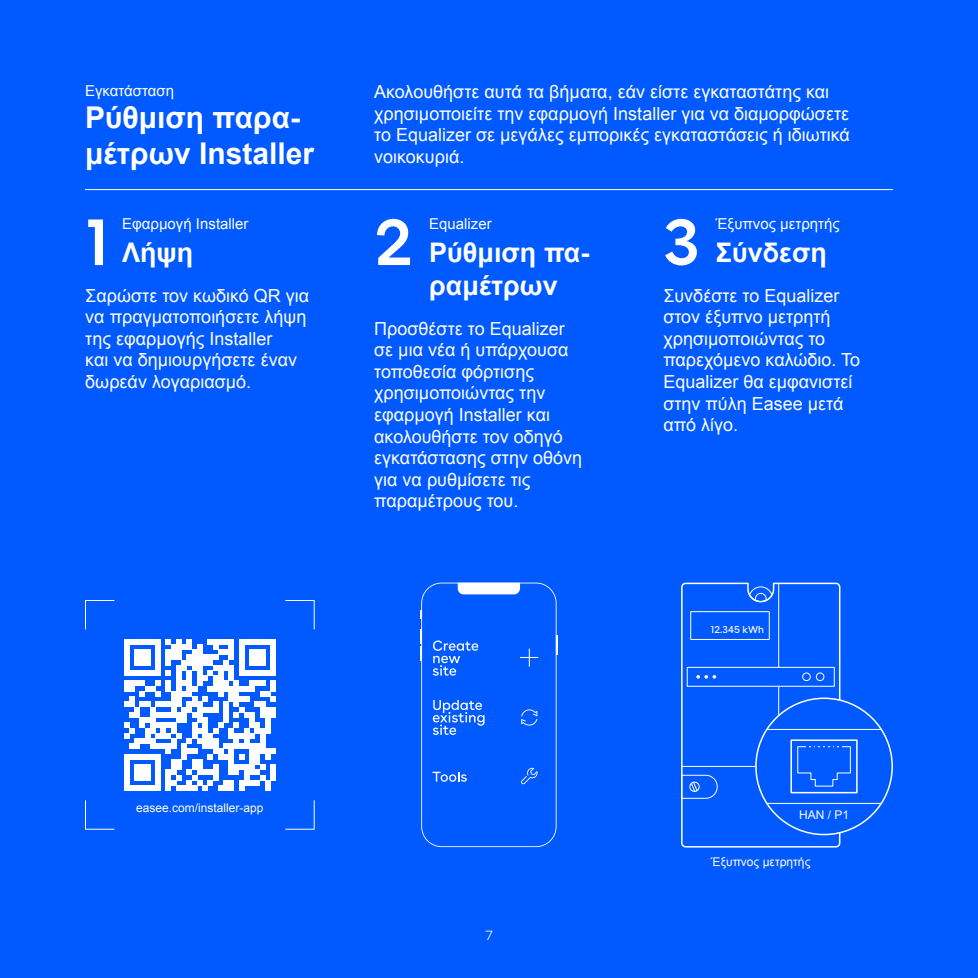
<style>
.page{position:relative;width:978px;height:978px;background:#005aff}
.page>*{position:absolute;margin:0;border:0;box-sizing:border-box;transform-origin:0 0}
.t1{font:600 66px "Buenos Aires";color:#fff}
.t2{font:700 30px/36px "Arial";color:#fff}
.t3{font:700 27px/32.4px "Arial";color:#fff}
.t4{font:18px/21.6px "Arial";color:#fff}
.t5{font:15px "Arial";color:#fff}
.t6{font:300 13.5px "Buenos Aires";color:#fff}
.t7{font:12px "Arial";color:#fff}
.t8{font:9.9px "Buenos Aires";color:#fff}
</style>
<div class="page">
<hr style="left:85px;top:189px;width:808px;height:1px;background:#fff">
<svg style="left:85px;top:600px;width:30px;height:30px"></svg>
<svg style="left:285px;top:600px;width:30px;height:30px"></svg>
<svg style="left:285px;top:800px;width:30px;height:30px"></svg>
<svg style="left:85px;top:800px;width:30px;height:30px"></svg>
<svg style="left:124px;top:639px;width:152px;height:152px"></svg>
<svg style="left:681px;top:799px;width:160px;height:49px"></svg>
<div style="left:756px;top:698px;width:136px;height:137px;background:#005aff;border-radius:50%"></div>
<hr style="left:763px;top:729px;width:123px;height:1px;background:#fff">
<hr style="left:763px;top:803px;width:123px;height:1px;background:#fff">
<div style="left:790px;top:739px;width:68px;height:54px;background:#005aff;border:2px solid #fff"></div>
<svg style="left:681px;top:582px;width:170px;height:217px"></svg>
<svg style="left:420px;top:583px;width:138px;height:264px"></svg>
<p class="t5" style="left:85px;top:81px;width:91px">Εγκατάσταση</p>
<h2 class="t2" style="left:85px;top:100px;width:231px">Ρύθμιση παρα&shy;μέτρων Installer</h2>
<p class="t4" style="left:374px;top:81px;width:477px">Ακολουθήστε αυτά τα βήματα, εάν είστε εγκαταστάτης και χρησιμοποιείτε την εφαρμογή Installer για να διαμορφώσετε το Equalizer σε μεγάλες εμπορικές εγκαταστάσεις ή ιδιωτικά νοικοκυριά.</p>
<p class="t5" style="left:429px;top:214px;width:64px">Equalizer</p>
<p class="t5" style="left:716px;top:214px;width:125px">Έξυπνος μετρητής</p>
<p class="t5" style="left:122px;top:214px;width:128px">Εφαρμογή Installer</p>
<h1 class="t1" style="left:85px;top:187px;width:26px">1</h1>
<h1 class="t1" style="left:374px;top:187px;width:40px">2</h1>
<h1 class="t1" style="left:663px;top:187px;width:38px">3</h1>
<h3 class="t3" style="left:429px;top:237px;width:162px">Ρύθμιση πα&shy;ραμέτρων</h3>
<h3 class="t3" style="left:716px;top:237px;width:113px">Σύνδεση</h3>
<h3 class="t3" style="left:122px;top:237px;width:73px">Λήψη</h3>
<p class="t4" style="left:85px;top:285px;width:225px">Σαρώστε τον κωδικό QR για να πραγματοποιήσετε λήψη της εφαρμογής Installer<br>και να δημιουργήσετε έναν δωρεάν λογαριασμό.</p>
<p class="t4" style="left:663px;top:285px;width:198px">Συνδέστε το Equalizer στον έξυπνο μετρητή χρησιμοποιώντας το παρεχόμενο καλώδιο. Το<br>Equalizer θα εμφανιστεί στην πύλη Easee μετά από λίγο.</p>
<p class="t4" style="left:374px;top:318px;width:209px">Προσθέστε το Equalizer σε μια νέα ή υπάρχουσα τοποθεσία φόρτισης χρησιμοποιώντας την εφαρμογή Installer και ακολουθήστε τον οδηγό εγκατάστασης στην οθόνη για να ρυθμίσετε τις παραμέτρους του.</p>
<p class="t7" style="left:136px;top:800px;width:129px">easee.com/installer-app</p>
<p class="t6" style="left:485px;top:925px;width:9px">7</p>
<p class="t8" style="left:711px;top:621px;width:55px">12.345 kWh</p>
<p class="t7" style="left:799px;top:807px;width:52px">HAN / P1</p>
<p class="t7" style="left:711px;top:854px;width:101px">Έξυπνος μετρητής</p>
</div>
